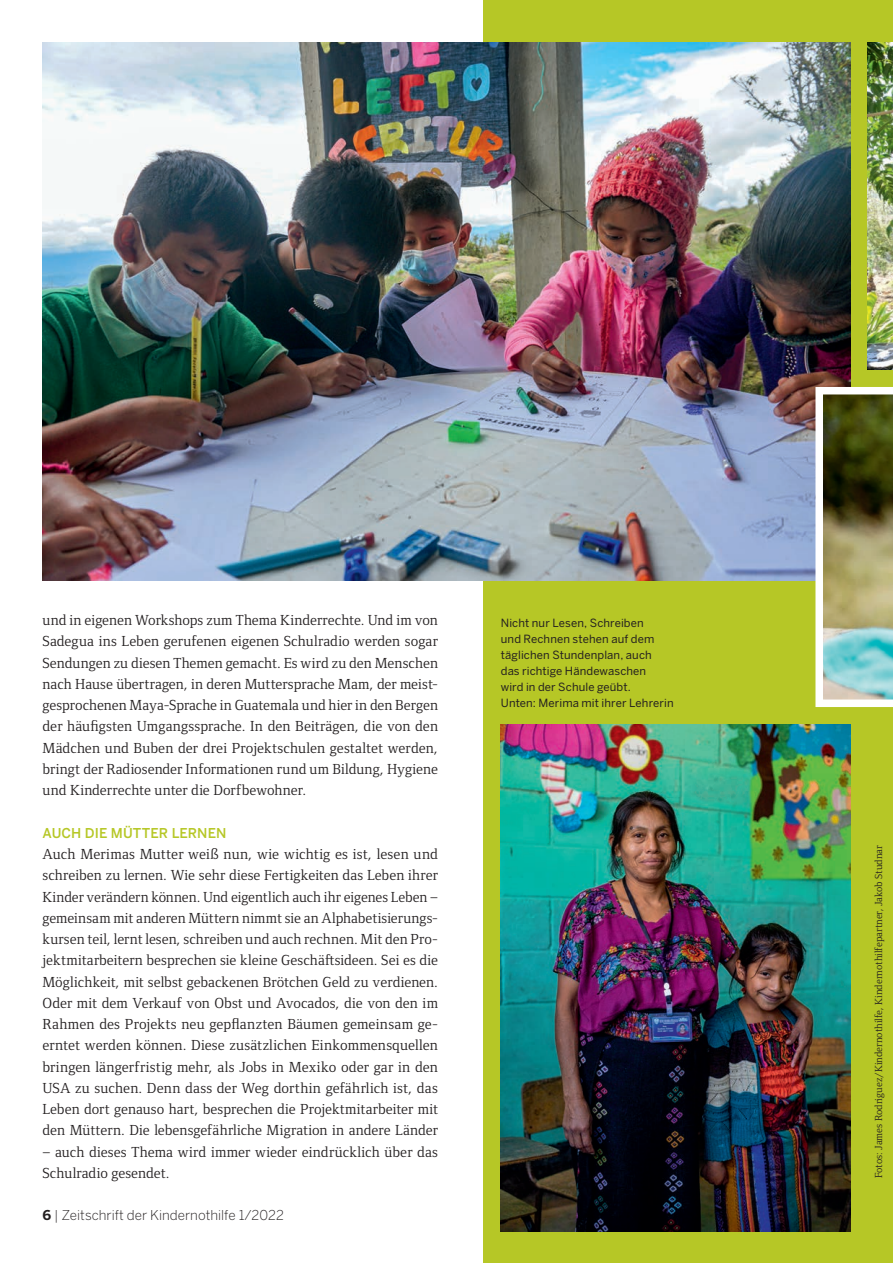
<style>
.page{position:relative;width:893px;height:1263px;background:#fff}
.page>*{position:absolute;margin:0;border:0;box-sizing:border-box;transform-origin:0 0}
.t1{font:15px/21.3px "Foundry Form Serif";letter-spacing:.005em;color:#231f20;text-align:justify}
.t2{font:300 13.5px "Benton Sans";color:#231f20}
.t3{font:500 13.5px "Benton Sans";letter-spacing:.005em;color:#b6c726}
.t4{font:11.25px/15.9px "Benton Sans";letter-spacing:.01em;color:#231f20}
.t5{font:10.5px "Foundry Form Serif";color:#231f20}
.s1{font-weight:700}
</style>
<div class="page">
<div style="left:484px;top:0;width:409px;height:1263px;background:#b6c726"></div>
<img style="left:43px;top:43px;width:807px;height:537px">
<img style="left:867px;top:43px;width:26px;height:327px">
<svg style="left:815px;top:387px;width:78px;height:320px;background:#8b9575"></svg>
<img style="left:501px;top:724px;width:349px;height:507px">
<p class="t1" style="left:43px;top:609px;width:397px">und in eigenen Workshops zum Thema Kinderrechte. Und im von Sadegua ins Leben gerufenen eigenen Schulradio werden sogar Sendungen zu diesen Themen gemacht. Es wird zu den Menschen nach Hause übertragen, in deren Muttersprache Mam, der meist&shy;gesprochenen Maya-Sprache in Guatemala und hier in den Bergen der häufigsten Umgangssprache. In den Beiträgen, die von den Mädchen und Buben der drei Projektschulen gestaltet werden, bringt der Radiosender Informationen rund um Bildung, Hygiene und Kinderrechte unter die Dorfbewohner.</p>
<p class="t3" style="left:43px;top:825px;width:185px">AUCH DIE MÜTTER LERNEN</p>
<p class="t1" style="left:43px;top:842px;width:397px">Auch Merimas Mutter weiß nun, wie wichtig es ist, lesen und schreiben zu lernen. Wie sehr diese Fertigkeiten das Leben ihrer Kinder verändern können. Und eigentlich auch ihr eigenes Leben – gemeinsam mit anderen Müttern nimmt sie an Alphabetisierungs&shy;kursen teil, lernt lesen, schreiben und auch rechnen. Mit den Pro&shy;jektmitarbeitern besprechen sie kleine Geschäftsideen. Sei es die Möglichkeit, mit selbst gebackenen Brötchen Geld zu verdienen.<br>Oder mit dem Verkauf von Obst und Avocados, die von den im Rahmen des Projekts neu gepflanzten Bäumen gemeinsam ge&shy;erntet werden können. Diese zusätzlichen Einkommensquellen bringen längerfristig mehr, als Jobs in Mexiko oder gar in den USA zu suchen. Denn dass der Weg dorthin gefährlich ist, das Leben dort genauso hart, besprechen die Projektmitarbeiter mit den Müttern. Die lebensgefährliche Migration in andere Länder</p>
<p class="t1" style="left:43px;top:1140px;width:397px">– auch dieses Thema wird immer wieder eindrücklich über das<br>Schulradio gesendet.</p>
<p class="t2" style="left:43px;top:1207px;width:243px"><span class="s1">6</span> | Zeitschrift der Kindernothilfe 1/2022</p>
<p class="t4" style="left:501px;top:615px;width:174px">Nicht nur Lesen, Schreiben<br>und Rechnen stehen auf dem täglichen Stundenplan, auch<br>das richtige Händewaschen<br>wird in der Schule geübt.<br>Unten: Merima mit ihrer Lehrerin</p>
<p class="t5" style="left:872px;top:1178px;width:334px;rotate:-90deg">Fotos: James Rodriguez/Kindernothilfe, Kindernothilfepartner, Jakob Studnar</p>
</div>
